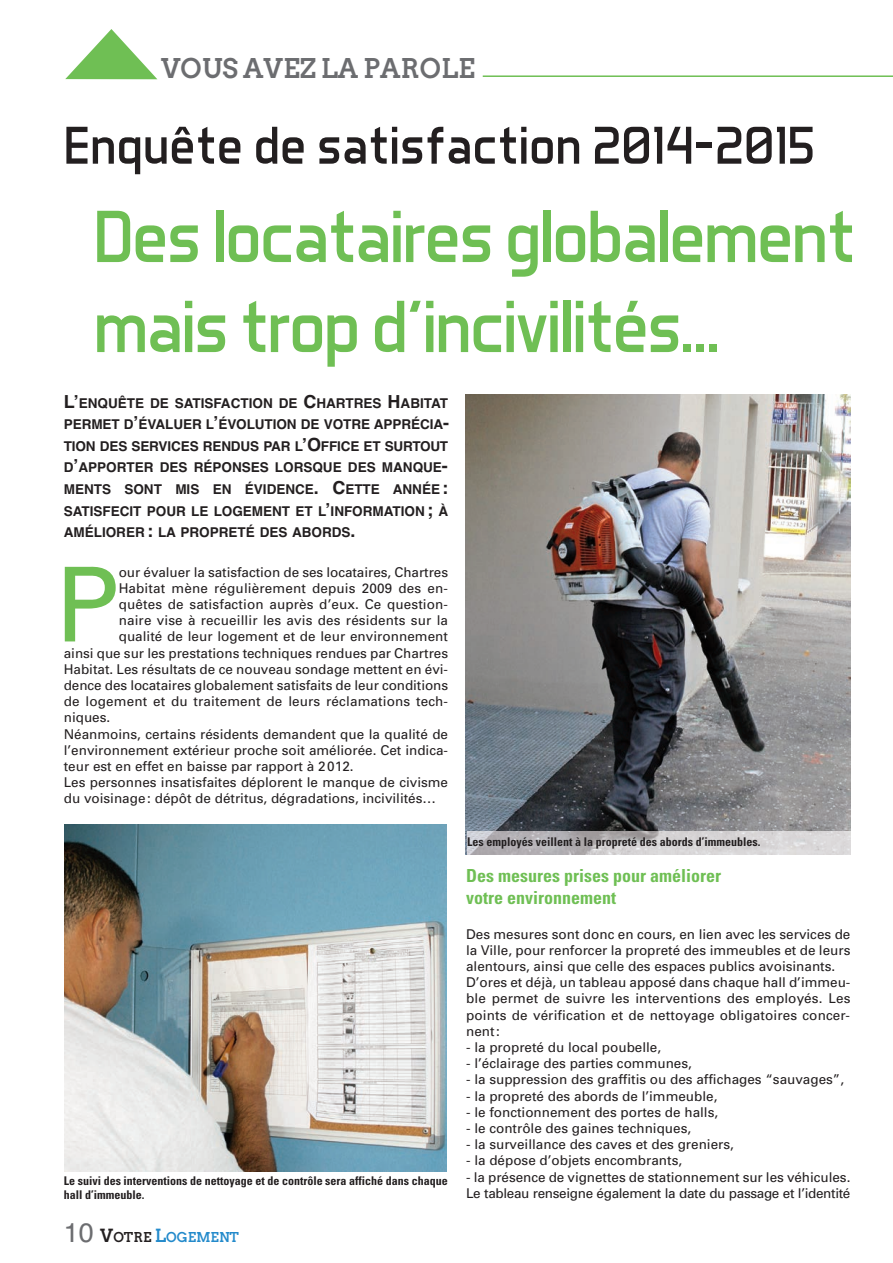
<style>
.page{position:relative;width:893px;height:1263px;background:#fff}
.page>*{position:absolute;margin:0;border:0;box-sizing:border-box;transform-origin:0 0}
.t1{font:103.35px "Univers";color:#6fbf54}
.t2{font:75px/90px "Aero Matics";letter-spacing:-.025em;color:#6fbf54}
.t3{font:54px "Aero Matics";color:#231f20}
.t4{font:700 27px "Twentytwelve Slab";color:#6c6d70}
.t5{font:700 condensed 18px/21.6px "Univers";color:#6fbf54}
.t6{font:13.5px/16.2px "Univers";color:#231f20}
.t7{font:700 13.5px/21.6px "Helvetica";color:#231f20;text-align:justify}
.t8{font:700 13.5px "Twentytwelve Slab";color:#238acb}
.t9{font:700 condensed 12px/14.4px "Univers";color:#231f20}
.s1{font-size:18px}
.s2{font-family:"Helvetica";font-weight:400;font-size:27px;color:#6c6d70}
.s3{font-size:18px;color:#231f20}
.s4{color:#231f20}
</style>
<div class="page">
<hr style="left:483px;top:75px;width:410px;height:2px;background:#6fbf54">
<svg style="left:65px;top:29px;width:92px;height:50px"></svg>
<img style="left:65px;top:824px;width:382px;height:347px">
<img style="left:466px;top:394px;width:384px;height:460px">
<img style="left:467px;top:831px;width:383px;height:23px">
<h3 class="t4" style="left:161px;top:53px;width:315px">VOUS AVEZ LA PAROLE</h3>
<h3 class="t3" style="left:64px;top:127px;width:753px">Enquête de satisfaction 2014-2015</h3>
<h2 class="t2" style="left:94px;top:199px;width:764px">Des locataires globalement mais trop d’incivilités...</h2>
<p class="t7" style="left:64px;top:393px;width:387px"><span class="s1">L’</span>ENQUÊTE DE SATISFACTION DE <span class="s1">C</span>HARTRES <span class="s1">H</span>ABITAT PERMET D<span class="s1">’</span>ÉVALUER L<span class="s1">’</span>ÉVOLUTION DE VOTRE APPRÉCIA<span class="s1">-</span>TION DES SERVICES RENDUS PAR L<span class="s1">’O</span>FFICE ET SURTOUT D<span class="s1">’</span>APPORTER DES RÉPONSES LORSQUE DES MANQUE<span class="s1">-</span>MENTS SONT MIS EN ÉVIDENCE<span class="s1">. C</span>ETTE ANNÉE<span class="s1">:<br></span>SATISFECIT POUR LE LOGEMENT ET L<span class="s1">’</span>INFORMATION <span class="s1">;</span> À AMÉLIORER <span class="s1">:</span> LA PROPRETÉ DES ABORDS<span class="s1">.</span></p>
<h1 class="t1" style="left:56px;top:567px;width:65px">P</h1>
<p class="t6" style="left:119px;top:565px;width:331px">our évaluer la satisfaction de ses locataires, Chartres</p>
<p class="t6" style="left:119px;top:581px;width:331px">Habitat mène régulièrement depuis 2009 des en-</p>
<p class="t6" style="left:119px;top:597px;width:331px">quêtes de satisfaction auprès d’eux. Ce question-</p>
<p class="t6" style="left:119px;top:614px;width:331px">naire vise à recueillir les avis des résidents sur la</p>
<p class="t6" style="left:119px;top:630px;width:331px">qualité de leur logement et de leur environnement</p>
<p class="t6" style="left:64px;top:646px;width:386px">ainsi que sur les prestations techniques rendues par Chartres</p>
<p class="t6" style="left:64px;top:662px;width:386px">Habitat. Les résultats de ce nouveau sondage mettent en évi-</p>
<p class="t6" style="left:64px;top:678px;width:386px">dence des locataires globalement satisfaits de leur conditions</p>
<p class="t6" style="left:64px;top:695px;width:386px">de logement et du traitement de leurs réclamations tech-</p>
<p class="t6" style="left:64px;top:711px;width:48px">niques.</p>
<p class="t6" style="left:64px;top:727px;width:386px">Néanmoins, certains résidents demandent que la qualité de</p>
<p class="t6" style="left:64px;top:743px;width:386px">l’environnement extérieur proche soit améliorée. Cet indica-</p>
<p class="t6" style="left:64px;top:759px;width:291px">teur est en effet en baisse par rapport à 2012.</p>
<p class="t6" style="left:64px;top:776px;width:386px">Les personnes insatisfaites déplorent le manque de civisme</p>
<p class="t6" style="left:64px;top:792px;width:374px">du voisinage: dépôt de détritus, dégradations, incivilités…</p>
<p class="t9" style="left:64px;top:1174px;width:386px">Le suivi des interventions de nettoyage et de contrôle sera affiché dans chaque hall d’immeuble.</p>
<p class="t8" style="left:64px;top:1229px;width:177px"><span class="s2">10</span> <span class="s3">V</span><span class="s4">OTRE</span> <span class="s1">L</span>OGEMENT</p>
<p class="t9" style="left:467px;top:836px;width:295px">Les employés veillent à la propreté des abords d’immeubles.</p>
<h3 class="t5" style="left:466px;top:866px;width:256px">Des mesures prises pour améliorer votre environnement</h3>
<p class="t6" style="left:466px;top:927px;width:386px">Des mesures sont donc en cours, en lien avec les services de la Ville, pour renforcer la propreté des immeubles et de leurs alentours, ainsi que celle des espaces publics avoisinants.<br>D’ores et déjà, un tableau apposé dans chaque hall d’immeu&shy;ble permet de suivre les interventions des employés. Les points de vérification et de nettoyage obligatoires concer&shy;nent:</p>
<p class="t6" style="left:466px;top:1040px;width:197px">- la propreté du local poubelle,</p>
<p class="t6" style="left:466px;top:1056px;width:227px">- l’éclairage des parties communes,</p>
<p class="t6" style="left:466px;top:1073px;width:380px">- la suppression des graffitis ou des affichages “sauvages”,</p>
<p class="t6" style="left:466px;top:1089px;width:253px">- la propreté des abords de l’immeuble,</p>
<p class="t6" style="left:466px;top:1105px;width:254px">- le fonctionnement des portes de halls,</p>
<p class="t6" style="left:466px;top:1121px;width:227px">- le contrôle des gaines techniques,</p>
<p class="t6" style="left:466px;top:1137px;width:269px">- la surveillance des caves et des greniers,</p>
<p class="t6" style="left:466px;top:1154px;width:218px">- la dépose d’objets encombrants,</p>
<p class="t6" style="left:466px;top:1170px;width:386px">- la présence de vignettes de stationnement sur les véhicules.<br>Le tableau renseigne également la date du passage et l’identité</p>
</div>
